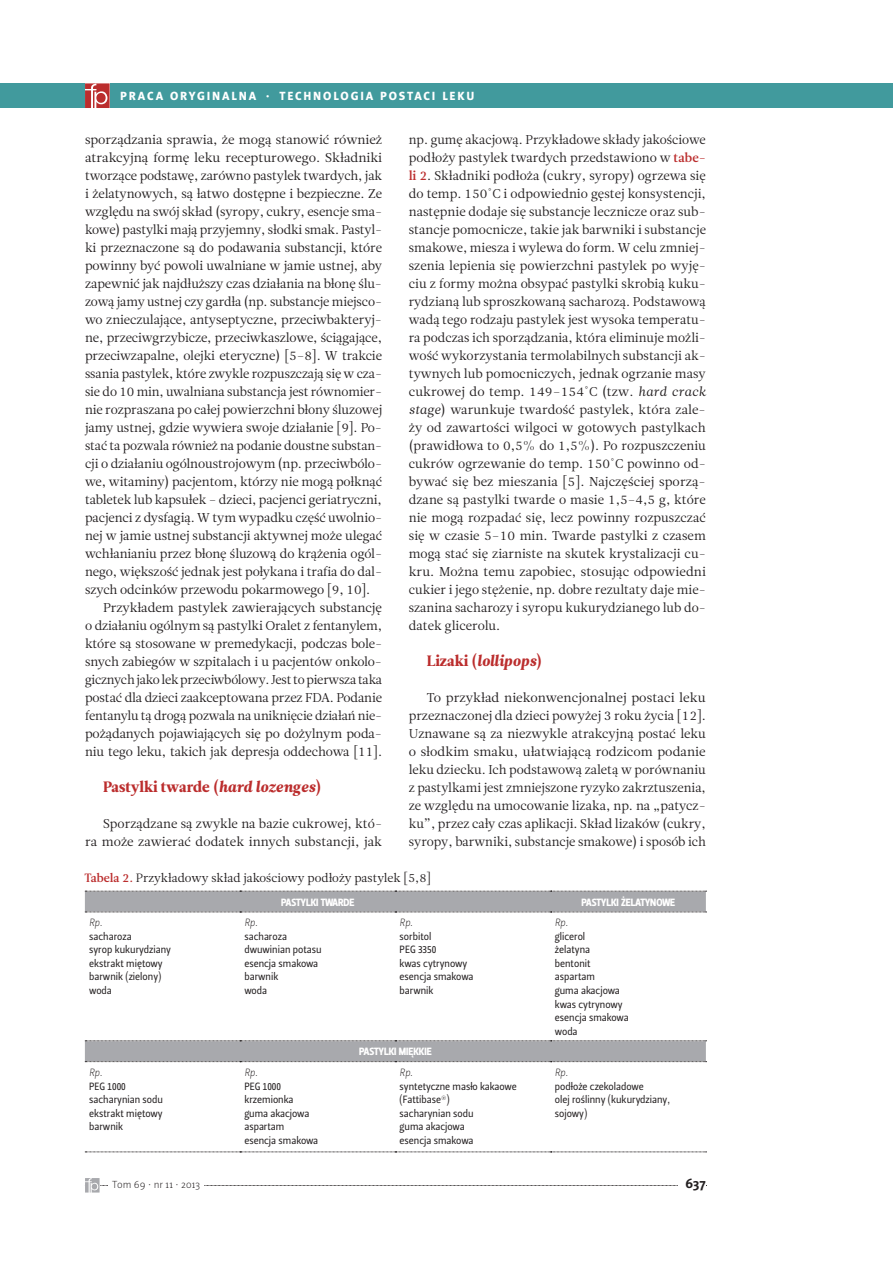
<style>
.page{position:relative;width:893px;height:1263px;background:#fff}
.page>*{position:absolute;margin:0;border:0;box-sizing:border-box;transform-origin:0 0}
.t1{font:15px "Leitura News Roman 4";color:#bb2d2d}
.t2{font:15px "Leitura News Italic 4";color:#bb2d2d}
.t3{font:700 13.5px "Naomi Sans EFN";color:#231f20}
.t4{font:12.75px/18px "Leitura News Roman 1";letter-spacing:-.01em;color:#231f20;text-align:justify}
.t5{font:12px "Leitura News Roman 1";color:#231f20}
.t6{font:12px "Naomi Sans EFN Heavy";letter-spacing:.15em;color:#fff}
.t7{font:10.5px/13.5px "Leitura Sans Grot 2";color:#231f20;scale:.95 1}
.t8{font:10.5px "Leitura Sans Grot 4";color:#fff;scale:.95 1}
.t9{font:10.5px "Leitura Sans Italic 1";color:#231f20;scale:.95 1}
.t10{font:10.5px "Naomi Sans EFN Thin";letter-spacing:.01em;color:#231f20}
.s1{font-family:"Leitura News Italic 4"}
.s2{font-family:"Leitura News Roman 3";color:#bb2d2d}
.s3{font-family:"Leitura News Italic 1"}
.s4{font-family:"Leitura News Roman 4"}
</style>
<div class="page">
<div style="left:0;top:83px;width:893px;height:25px;background:#419a9d"></div>
<svg style="left:85px;top:83px;width:25px;height:25px"></svg>
<svg style="left:85px;top:1178px;width:622px;height:14px"></svg>
<div style="left:85px;top:892px;width:621px;height:20px;background:#a8a9ad"></div>
<div style="left:85px;top:1041px;width:621px;height:22px;background:#a8a9ad"></div>
<svg style="left:85px;top:1151px;width:622px;height:1px"></svg>
<svg style="left:85px;top:1040px;width:622px;height:1px"></svg>
<svg style="left:85px;top:1061px;width:622px;height:1px"></svg>
<svg style="left:85px;top:891px;width:622px;height:1px"></svg>
<svg style="left:85px;top:912px;width:622px;height:1px"></svg>
<p class="t6" style="left:120px;top:89px;width:356px">PRACA ORYGINALNA · TECHNOLOGIA POSTACI LEKU</p>
<p class="t4" style="left:85px;top:131px;width:299px">sporządzania sprawia, że mogą stanowić również</p>
<p class="t4" style="left:85px;top:149px;width:299px">atrakcyjną formę leku recepturowego. Składniki</p>
<p class="t4" style="left:85px;top:167px;width:299px">tworzące podstawę, zarówno pastylek twardych, jak</p>
<p class="t4" style="left:85px;top:185px;width:299px">i żelatynowych, są łatwo dostępne i bezpieczne. Ze</p>
<p class="t4" style="left:85px;top:203px;width:299px">względu na swój skład (syropy, cukry, esencje sma-</p>
<p class="t4" style="left:85px;top:221px;width:299px">kowe) pastylki mają przyjemny, słodki smak. Pastyl-</p>
<p class="t4" style="left:85px;top:239px;width:299px">ki przeznaczone są do podawania substancji, które</p>
<p class="t4" style="left:85px;top:257px;width:299px">powinny być powoli uwalniane w jamie ustnej, aby</p>
<p class="t4" style="left:85px;top:275px;width:299px">zapewnić jak najdłuższy czas działania na błonę ślu-</p>
<p class="t4" style="left:85px;top:293px;width:299px">zową jamy ustnej czy gardła (np. substancje miejsco-</p>
<p class="t4" style="left:85px;top:311px;width:299px">wo znieczulające, antyseptyczne, przeciwbakteryj-</p>
<p class="t4" style="left:85px;top:329px;width:299px">ne, przeciwgrzybicze, przeciwkaszlowe, ściągające,</p>
<p class="t4" style="left:85px;top:347px;width:299px">przeciwzapalne, olejki eteryczne) [5–8]. W trakcie</p>
<p class="t4" style="left:85px;top:365px;width:299px">ssania pastylek, które zwykle rozpuszczają się w cza-</p>
<p class="t4" style="left:85px;top:383px;width:299px">sie do 10 min, uwalniana substancja jest równomier-</p>
<p class="t4" style="left:85px;top:401px;width:299px">nie rozpraszana po całej powierzchni błony śluzowej</p>
<p class="t4" style="left:85px;top:419px;width:299px">jamy ustnej, gdzie wywiera swoje działanie [9]. Po-</p>
<p class="t4" style="left:85px;top:437px;width:299px">stać ta pozwala również na podanie doustne substan-</p>
<p class="t4" style="left:85px;top:455px;width:299px">cji o działaniu ogólnoustrojowym (np. przeciwbólo-</p>
<p class="t4" style="left:85px;top:473px;width:299px">we, witaminy) pacjentom, którzy nie mogą połknąć</p>
<p class="t4" style="left:85px;top:491px;width:298px">tabletek lub kapsułek – dzieci, pacjenci geriatryczni,</p>
<p class="t4" style="left:85px;top:509px;width:299px">pacjenci z dysfagią. W tym wypadku część uwolnio-</p>
<p class="t4" style="left:85px;top:527px;width:299px">nej w jamie ustnej substancji aktywnej może ulegać</p>
<p class="t4" style="left:85px;top:545px;width:299px">wchłanianiu przez błonę śluzową do krążenia ogól-</p>
<p class="t4" style="left:85px;top:563px;width:299px">nego, większość jednak jest połykana i trafia do dal-</p>
<p class="t4" style="left:85px;top:581px;width:287px">szych odcinków przewodu pokarmowego [9, 10].</p>
<p class="t4" style="left:103px;top:599px;width:280px">Przykładem pastylek zawierających substancję</p>
<p class="t4" style="left:85px;top:617px;width:299px">o działaniu ogólnym są pastylki Oralet z fentanylem,</p>
<p class="t4" style="left:85px;top:635px;width:299px">które są stosowane w premedykacji, podczas bole-</p>
<p class="t4" style="left:85px;top:653px;width:299px">snych zabiegów w szpitalach i u pacjentów onkolo-</p>
<p class="t4" style="left:85px;top:671px;width:299px">gicznych jako lek przeciwbólowy. Jest to pierwsza taka</p>
<p class="t4" style="left:85px;top:689px;width:299px">postać dla dzieci zaakceptowana przez FDA. Podanie</p>
<p class="t4" style="left:85px;top:707px;width:299px">fentanylu tą drogą pozwala na uniknięcie działań nie-</p>
<p class="t4" style="left:85px;top:725px;width:299px">pożądanych pojawiających się po dożylnym poda-</p>
<p class="t4" style="left:85px;top:743px;width:299px">niu tego leku, takich jak depresja oddechowa [11].</p>
<p class="t1" style="left:103px;top:778px;width:220px">Pastylki twarde (<span class="s1">hard lozenges</span>)</p>
<p class="t4" style="left:85px;top:815px;width:299px;text-align:right">Sporządzane są zwykle na bazie cukrowej, któ-<br>ra może zawierać dodatek innych substancji, jak</p>
<p class="t4" style="left:409px;top:131px;width:299px">np. gumę akacjową. Przykładowe składy jakościowe podłoży pastylek twardych przedstawiono w <span class="s2">tabe&shy;li 2</span>. Składniki podłoża (cukry, syropy) ogrzewa się do temp. 150°C i odpowiednio gęstej konsystencji, następnie dodaje się substancje lecznicze oraz sub&shy;stancje pomocnicze, takie jak barwniki i substancje smakowe, miesza i wylewa do form. W celu zmniej&shy;szenia lepienia się powierzchni pastylek po wyję&shy;ciu z formy można obsypać pastylki skrobią kuku&shy;rydzianą lub sproszkowaną sacharozą. Podstawową wadą tego rodzaju pastylek jest wysoka temperatu&shy;ra podczas ich sporządzania, która eliminuje możli&shy;wość wykorzystania termolabilnych substancji ak&shy;tywnych lub pomocniczych, jednak ogrzanie masy cukrowej do temp. 149–154°C (tzw. <span class="s3">hard crack stage</span>) warunkuje twardość pastylek, która zale&shy;ży od zawartości wilgoci w gotowych pastylkach (prawidłowa to 0,5% do 1,5%). Po rozpuszczeniu cukrów ogrzewanie do temp. 150°C powinno od&shy;bywać się bez mieszania [5]. Najczęściej sporzą&shy;dzane są pastylki twarde o masie 1,5–4,5 g, które nie mogą rozpadać się, lecz powinny rozpuszczać się w czasie 5–10 min. Twarde pastylki z czasem mogą stać się ziarniste na skutek krystalizacji cu&shy;kru. Można temu zapobiec, stosując odpowiedni cukier i jego stężenie, np. dobre rezultaty daje mie&shy;szanina sacharozy i syropu kukurydzianego lub do&shy;datek glicerolu.</p>
<p class="t2" style="left:427px;top:652px;width:117px"><span class="s4">Lizaki (</span>lollipops<span class="s4">)</span></p>
<p class="t4" style="left:409px;top:689px;width:299px;text-indent:18px">To przykład niekonwencjonalnej postaci leku przeznaczonej dla dzieci powyżej 3 roku życia [12].<br>Uznawane są za niezwykle atrakcyjną postać leku o słodkim smaku, ułatwiającą rodzicom podanie leku dziecku. Ich podstawową zaletą w porównaniu z pastylkami jest zmniejszone ryzyko zakrztuszenia, ze względu na umocowanie lizaka, np. na „patycz&shy;ku”, przez cały czas aplikacji. Skład lizaków (cukry, syropy, barwniki, substancje smakowe) i sposób ich</p>
<p class="t5" style="left:84px;top:871px;width:348px"><span class="s2">Tabela 2.</span> Przykładowy skład jakościowy podłoży pastylek [5,8]</p>
<p class="t9" style="left:89px;top:917px;width:16px">Rp.</p>
<p class="t7" style="left:89px;top:930px;width:88px">sacharoza<br>syrop kukurydziany ekstrakt miętowy barwnik (zielony) woda</p>
<p class="t9" style="left:89px;top:1066px;width:16px">Rp.</p>
<p class="t7" style="left:89px;top:1079px;width:79px">PEG 1000 sacharynian sodu ekstrakt miętowy barwnik</p>
<p class="t8" style="left:281px;top:896px;width:79px">PASTYLKI TWARDE</p>
<p class="t8" style="left:581px;top:896px;width:100px">PASTYLKI ŻELATYNOWE</p>
<p class="t9" style="left:244px;top:917px;width:16px">Rp.</p>
<p class="t7" style="left:244px;top:930px;width:83px">sacharoza dwuwinian potasu esencja smakowa barwnik<br>woda</p>
<p class="t9" style="left:244px;top:1066px;width:16px">Rp.</p>
<p class="t7" style="left:244px;top:1079px;width:79px">PEG 1000 krzemionka guma akacjowa aspartam esencja smakowa</p>
<p class="t9" style="left:400px;top:917px;width:16px">Rp.</p>
<p class="t7" style="left:400px;top:930px;width:79px">sorbitol<br>PEG 3350<br>kwas cytrynowy esencja smakowa barwnik</p>
<p class="t8" style="left:359px;top:1045px;width:78px">PASTYLKI MIĘKKIE</p>
<p class="t9" style="left:400px;top:1066px;width:16px">Rp.</p>
<p class="t7" style="left:400px;top:1079px;width:125px">syntetyczne masło kakaowe (Fattibase<sup>®</sup>)<br>sacharynian sodu<br>guma akacjowa<br>esencja smakowa</p>
<p class="t9" style="left:555px;top:917px;width:16px">Rp.</p>
<p class="t7" style="left:555px;top:930px;width:79px">glicerol<br>żelatyna<br>bentonit aspartam<br>guma akacjowa kwas cytrynowy esencja smakowa woda</p>
<p class="t9" style="left:555px;top:1066px;width:16px">Rp.</p>
<p class="t7" style="left:555px;top:1079px;width:123px">podłoże czekoladowe<br>olej roślinny (kukurydziany, sojowy)</p>
<p class="t10" style="left:112px;top:1179px;width:90px">Tom 69 · nr 11 · 2013</p>
<p class="t3" style="left:685px;top:1176px;width:22px">637</p>
</div>
